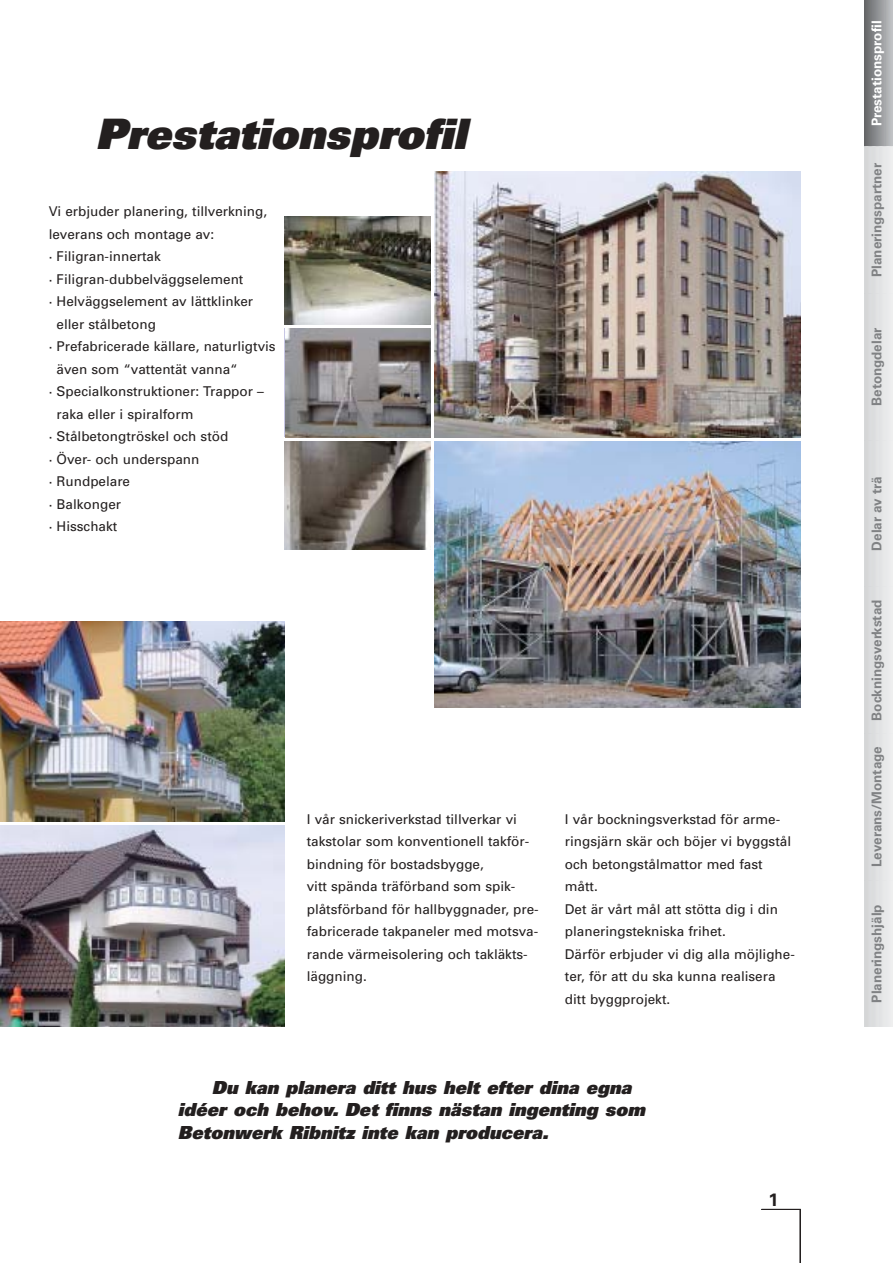
<style>
.page{position:relative;width:893px;height:1263px;background:#fff}
.page>*{position:absolute;margin:0;border:0;box-sizing:border-box;transform-origin:0 0}
.t1{font:italic 900 42px "Univers";color:#231f1f}
.t2{font:italic 900 18px/22.5px "Univers";color:#231f1f}
.t3{font:700 18px "Univers";color:#231f1f}
.t4{font:13.5px/22.5px "Univers";color:#231f1f}
.t5{font:700 13.5px "Univers CE";color:#808284}
.t6{font:700 13.5px "Univers CE";color:#fff}
</style>
<div class="page">
<img style="left:1px;top:621px;width:283px;height:201px">
<img style="left:434px;top:171px;width:366px;height:266px">
<img style="left:284px;top:441px;width:146px;height:109px">
<img style="left:285px;top:329px;width:145px;height:108px">
<img style="left:284px;top:216px;width:146px;height:109px">
<img style="left:434px;top:441px;width:366px;height:266px">
<svg style="left:761px;top:1209px;width:39px;height:53px"></svg>
<hr style="left:864px;top:0;width:1px;height:147px;background:#626365">
<hr style="left:865px;top:0;width:2px;height:147px;background:#666769">
<hr style="left:866px;top:0;width:1px;height:147px;background:#696a6d">
<hr style="left:867px;top:0;width:1px;height:147px;background:#6d6e71">
<hr style="left:868px;top:0;width:1px;height:147px;background:#707175">
<hr style="left:869px;top:0;width:1px;height:147px;background:#757678">
<hr style="left:870px;top:0;width:2px;height:147px;background:#78797c">
<hr style="left:871px;top:0;width:1px;height:147px;background:#7a7d7f">
<hr style="left:872px;top:0;width:2px;height:147px;background:#7f8083">
<hr style="left:874px;top:0;width:2px;height:147px;background:#85878a">
<hr style="left:876px;top:0;width:2px;height:147px;background:#8c8e90">
<hr style="left:877px;top:0;width:1px;height:147px;background:#8f9294">
<hr style="left:878px;top:0;width:2px;height:147px;background:#939497">
<hr style="left:879px;top:0;width:1px;height:147px;background:#95979b">
<hr style="left:880px;top:0;width:2px;height:147px;background:#9a9b9f">
<hr style="left:881px;top:0;width:1px;height:147px;background:#9c9fa1">
<hr style="left:882px;top:0;width:2px;height:147px;background:#a0a3a6">
<hr style="left:884px;top:0;width:1px;height:147px;background:#a7a9ac">
<hr style="left:885px;top:0;width:1px;height:147px;background:#aaadaf">
<hr style="left:886px;top:0;width:1px;height:147px;background:#afb1b3">
<hr style="left:887px;top:0;width:1px;height:147px;background:#b2b4b6">
<hr style="left:888px;top:0;width:1px;height:147px;background:#b6b8ba">
<hr style="left:889px;top:0;width:2px;height:147px;background:#babcbe">
<hr style="left:891px;top:0;width:1px;height:147px;background:#c1c3c5">
<hr style="left:892px;top:0;width:1px;height:147px;background:#c5c7c8">
<hr style="left:864px;top:147px;width:2px;height:146px;background:#d4d5d7">
<hr style="left:866px;top:147px;width:2px;height:146px;background:#d6d7d7">
<hr style="left:868px;top:147px;width:3px;height:146px;background:#d7d8db">
<hr style="left:871px;top:147px;width:2px;height:146px;background:#dbdcdd">
<hr style="left:873px;top:147px;width:2px;height:146px;background:#dcdddf">
<hr style="left:875px;top:147px;width:3px;height:146px;background:#dfe0e0">
<hr style="left:878px;top:147px;width:2px;height:146px;background:#e0e2e4">
<hr style="left:880px;top:147px;width:2px;height:146px;background:#e3e4e5">
<hr style="left:882px;top:147px;width:3px;height:146px;background:#e6e6e7">
<hr style="left:885px;top:147px;width:2px;height:146px;background:#e8e9ea">
<hr style="left:887px;top:147px;width:2px;height:146px;background:#eaebec">
<hr style="left:889px;top:147px;width:3px;height:146px;background:#ecedee">
<hr style="left:892px;top:147px;width:1px;height:146px;background:#eeefef">
<hr style="left:864px;top:293px;width:2px;height:147px;background:#d4d5d7">
<hr style="left:866px;top:293px;width:2px;height:147px;background:#d6d7d7">
<hr style="left:868px;top:293px;width:3px;height:147px;background:#d7d8db">
<hr style="left:871px;top:293px;width:2px;height:147px;background:#dbdcdd">
<hr style="left:873px;top:293px;width:2px;height:147px;background:#dcdddf">
<hr style="left:875px;top:293px;width:3px;height:147px;background:#dfe0e0">
<hr style="left:878px;top:293px;width:2px;height:147px;background:#e0e2e4">
<hr style="left:880px;top:293px;width:2px;height:147px;background:#e3e4e5">
<hr style="left:882px;top:293px;width:3px;height:147px;background:#e6e6e7">
<hr style="left:885px;top:293px;width:2px;height:147px;background:#e8e9ea">
<hr style="left:887px;top:293px;width:2px;height:147px;background:#eaebec">
<hr style="left:889px;top:293px;width:3px;height:147px;background:#ecedee">
<hr style="left:892px;top:293px;width:1px;height:147px;background:#eeefef">
<hr style="left:864px;top:440px;width:2px;height:147px;background:#d4d5d7">
<hr style="left:866px;top:440px;width:2px;height:147px;background:#d6d7d7">
<hr style="left:868px;top:440px;width:3px;height:147px;background:#d7d8db">
<hr style="left:871px;top:440px;width:2px;height:147px;background:#dbdcdd">
<hr style="left:873px;top:440px;width:2px;height:147px;background:#dcdddf">
<hr style="left:875px;top:440px;width:3px;height:147px;background:#dfe0e0">
<hr style="left:878px;top:440px;width:2px;height:147px;background:#e0e2e4">
<hr style="left:880px;top:440px;width:2px;height:147px;background:#e3e4e5">
<hr style="left:882px;top:440px;width:3px;height:147px;background:#e6e6e7">
<hr style="left:885px;top:440px;width:2px;height:147px;background:#e8e9ea">
<hr style="left:887px;top:440px;width:2px;height:147px;background:#eaebec">
<hr style="left:889px;top:440px;width:3px;height:147px;background:#ecedee">
<hr style="left:892px;top:440px;width:1px;height:147px;background:#eeefef">
<hr style="left:864px;top:587px;width:2px;height:146px;background:#d4d5d7">
<hr style="left:866px;top:587px;width:2px;height:146px;background:#d6d7d7">
<hr style="left:868px;top:587px;width:3px;height:146px;background:#d7d8db">
<hr style="left:871px;top:587px;width:2px;height:146px;background:#dbdcdd">
<hr style="left:873px;top:587px;width:2px;height:146px;background:#dcdddf">
<hr style="left:875px;top:587px;width:3px;height:146px;background:#dfe0e0">
<hr style="left:878px;top:587px;width:2px;height:146px;background:#e0e2e4">
<hr style="left:880px;top:587px;width:2px;height:146px;background:#e3e4e5">
<hr style="left:882px;top:587px;width:3px;height:146px;background:#e6e6e7">
<hr style="left:885px;top:587px;width:2px;height:146px;background:#e8e9ea">
<hr style="left:887px;top:587px;width:2px;height:146px;background:#eaebec">
<hr style="left:889px;top:587px;width:3px;height:146px;background:#ecedee">
<hr style="left:892px;top:587px;width:1px;height:146px;background:#eeefef">
<hr style="left:864px;top:733px;width:2px;height:147px;background:#d4d5d7">
<hr style="left:866px;top:733px;width:2px;height:147px;background:#d6d7d7">
<hr style="left:868px;top:733px;width:3px;height:147px;background:#d7d8db">
<hr style="left:871px;top:733px;width:2px;height:147px;background:#dbdcdd">
<hr style="left:873px;top:733px;width:2px;height:147px;background:#dcdddf">
<hr style="left:875px;top:733px;width:3px;height:147px;background:#dfe0e0">
<hr style="left:878px;top:733px;width:2px;height:147px;background:#e0e2e4">
<hr style="left:880px;top:733px;width:2px;height:147px;background:#e3e4e5">
<hr style="left:882px;top:733px;width:3px;height:147px;background:#e6e6e7">
<hr style="left:885px;top:733px;width:2px;height:147px;background:#e8e9ea">
<hr style="left:887px;top:733px;width:2px;height:147px;background:#eaebec">
<hr style="left:889px;top:733px;width:3px;height:147px;background:#ecedee">
<hr style="left:892px;top:733px;width:1px;height:147px;background:#eeefef">
<hr style="left:864px;top:880px;width:2px;height:147px;background:#d4d5d7">
<hr style="left:866px;top:880px;width:2px;height:147px;background:#d6d7d7">
<hr style="left:868px;top:880px;width:3px;height:147px;background:#d7d8db">
<hr style="left:871px;top:880px;width:2px;height:147px;background:#dbdcdd">
<hr style="left:873px;top:880px;width:2px;height:147px;background:#dcdddf">
<hr style="left:875px;top:880px;width:3px;height:147px;background:#dfe0e0">
<hr style="left:878px;top:880px;width:2px;height:147px;background:#e0e2e4">
<hr style="left:880px;top:880px;width:2px;height:147px;background:#e3e4e5">
<hr style="left:882px;top:880px;width:3px;height:147px;background:#e6e6e7">
<hr style="left:885px;top:880px;width:2px;height:147px;background:#e8e9ea">
<hr style="left:887px;top:880px;width:2px;height:147px;background:#eaebec">
<hr style="left:889px;top:880px;width:3px;height:147px;background:#ecedee">
<hr style="left:892px;top:880px;width:1px;height:147px;background:#eeefef">
<img style="left:1px;top:826px;width:283px;height:200px">
<h1 class="t1" style="left:95px;top:118px;width:372px">Prestationsprofil</h1>
<p class="t4" style="left:49px;top:201px;width:220px">Vi erbjuder planering, tillverkning,</p>
<p class="t4" style="left:49px;top:224px;width:167px">leverans och montage av:</p>
<p class="t4" style="left:49px;top:246px;width:114px">· Filigran-innertak</p>
<p class="t4" style="left:49px;top:269px;width:196px">· Filigran-dubbelväggselement</p>
<p class="t4" style="left:49px;top:291px;width:206px">· Helväggselement av lättklinker</p>
<p class="t4" style="left:57px;top:314px;width:101px">eller stålbetong</p>
<p class="t4" style="left:49px;top:337px;width:228px">· Prefabricerade källare, naturligtvis</p>
<p class="t4" style="left:57px;top:359px;width:183px">även som “vattentät vanna“</p>
<p class="t4" style="left:49px;top:382px;width:217px">· Specialkonstruktioner: Trappor –</p>
<p class="t4" style="left:57px;top:404px;width:138px">raka eller i spiralform</p>
<p class="t4" style="left:49px;top:427px;width:181px">· Stålbetongtröskel och stöd</p>
<p class="t4" style="left:49px;top:449px;width:152px">· Över- och underspann</p>
<p class="t4" style="left:49px;top:472px;width:83px">· Rundpelare</p>
<p class="t4" style="left:49px;top:494px;width:74px">· Balkonger</p>
<p class="t4" style="left:49px;top:517px;width:70px">· Hisschakt</p>
<p class="t4" style="left:307px;top:809px;width:233px">I vår snickeriverkstad tillverkar vi takstolar som konventionell takför&shy;bindning för bostadsbygge,<br>vitt spända träförband som spik&shy;plåtsförband för hallbyggnader, pre&shy;fabricerade takpaneler med motsva&shy;rande värmeisolering och takläkts&shy;läggning.</p>
<p class="t4" style="left:565px;top:809px;width:231px">I vår bockningsverkstad för arme&shy;ringsjärn skär och böjer vi byggstål och betongstålmattor med fast mått.<br>Det är vårt mål att stötta dig i din planeringstekniska frihet.<br>Därför erbjuder vi dig alla möjlighe&shy;ter, för att du ska kunna realisera ditt byggprojekt.</p>
<h2 class="t2" style="left:178px;top:1078px;width:469px;text-indent:34px">Du kan planera ditt hus helt efter dina egna idéer och behov. Det finns nästan ingenting som<br>Betonwerk Ribnitz inte kan producera.</h2>
<h2 class="t3" style="left:768px;top:1193px;width:12px">1</h2>
<p class="t6" style="left:871px;top:126px;width:107px;rotate:-90deg">Prestationsprofil</p>
<p class="t5" style="left:871px;top:277px;width:115px;rotate:-90deg">Planeringspartner</p>
<p class="t5" style="left:871px;top:406px;width:80px;rotate:-90deg">Betongdelar</p>
<p class="t5" style="left:871px;top:551px;width:76px;rotate:-90deg">Delar av trä</p>
<p class="t5" style="left:871px;top:721px;width:123px;rotate:-90deg">Bockningsverkstad</p>
<p class="t5" style="left:871px;top:867px;width:122px;rotate:-90deg">Leverans/Montage</p>
<p class="t5" style="left:871px;top:1003px;width:100px;rotate:-90deg">Planeringshjälp</p>
</div>
